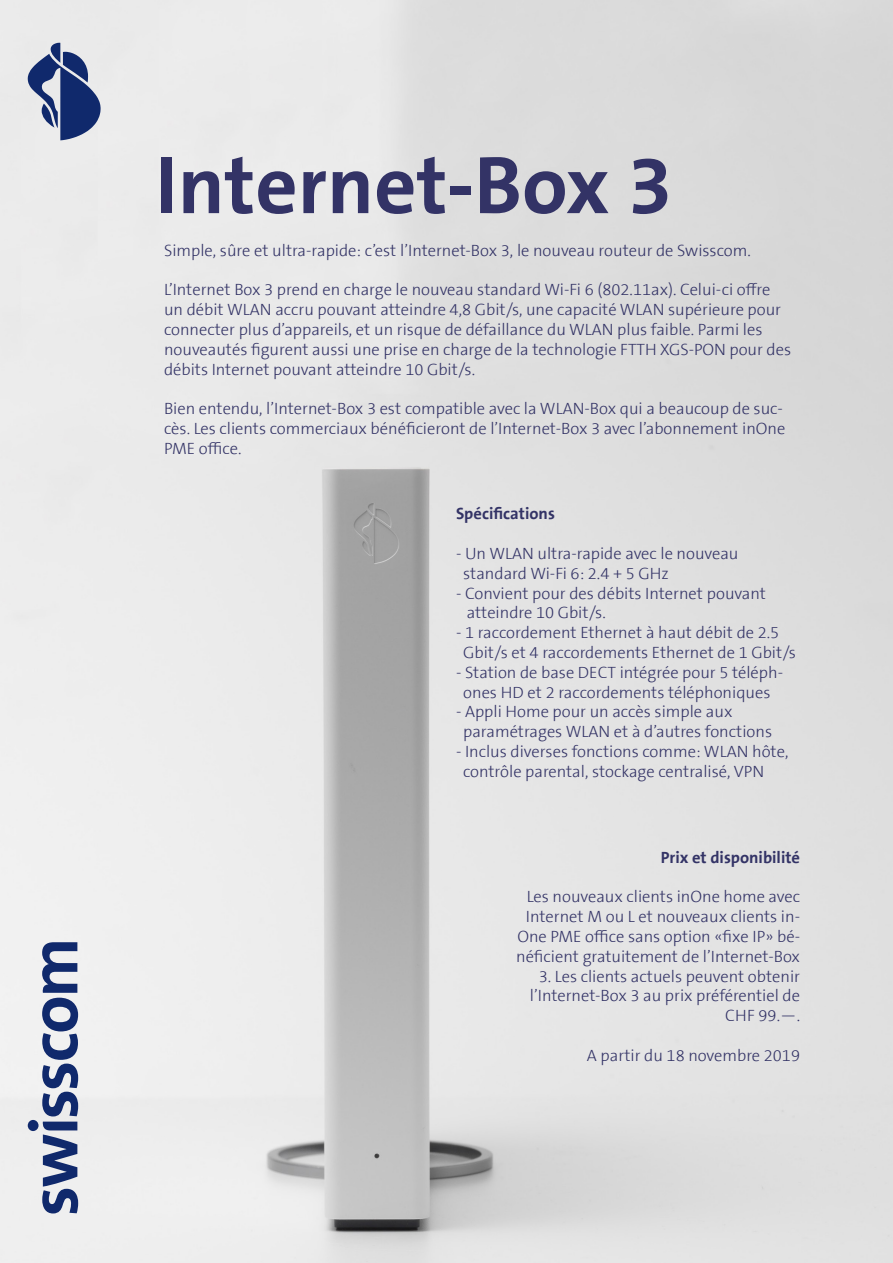
<style>
.page{position:relative;width:893px;height:1263px;background:#fff}
.page>*{position:absolute;margin:0;border:0;box-sizing:border-box;transform-origin:0 0}
.t1{font:700 82.5px "The Sans Swisscom";color:#336}
.t2{font:300 16.5px/19.8px "The Sans Swisscom";color:#336}
.t3{font:300 16.5px "The Sans Swisscom";color:#336}
</style>
<div class="page">
<img style="left:0;top:0;width:893px;height:1263px">
<svg style="left:28px;top:942px;width:50px;height:271px"></svg>
<svg style="left:28px;top:43px;width:73px;height:97px;background:#7a87a9"></svg>
<p class="t1" style="left:156px;top:132px;width:519px">Internet-Box 3</p>
<p class="t2" style="left:164px;top:240px;width:588px">Simple, sûre et ultra-rapide: c’est l’Internet-Box 3, le nouveau routeur de Swisscom.</p>
<p class="t2" style="left:164px;top:280px;width:629px">L’Internet Box 3 prend en charge le nouveau standard Wi-Fi 6 (802.11ax). Celui-ci offre un débit WLAN accru pouvant atteindre 4,8 Gbit/s, une capacité WLAN supérieure pour connecter plus d’appareils, et un risque de défaillance du WLAN plus faible. Parmi les nouveautés figurent aussi une prise en charge de la technologie FTTH XGS-PON pour des débits Internet pouvant atteindre 10 Gbit/s.</p>
<p class="t2" style="left:164px;top:399px;width:623px">Bien entendu, l’Internet-Box 3 est compatible avec la WLAN-Box qui a beaucoup de suc&shy;cès. Les clients commerciaux bénéficieront de l’Internet-Box 3 avec l’abonnement inOne<br>PME office.</p>
<p class="t3" style="left:456px;top:503px;width:100px">Spécifications</p>
<p class="t2" style="left:456px;top:544px;width:284px">- Un WLAN ultra-rapide avec le nouveau</p>
<p class="t2" style="left:463px;top:563px;width:207px">standard Wi-Fi 6: 2.4 + 5 GHz</p>
<p class="t2" style="left:467px;top:583px;width:301px;text-indent:-11px">- Convient pour des débits Internet pouvant atteindre 10 Gbit/s.</p>
<p class="t2" style="left:463px;top:623px;width:334px;text-indent:-7px">- 1 raccordement Ethernet à haut débit de 2.5<br>Gbit/s et 4 raccordements Ethernet de 1 Gbit/s</p>
<p class="t2" style="left:456px;top:662px;width:329px;text-align:center">- Station de base DECT intégrée pour 5 téléph&shy;ones HD et 2 raccordements téléphoniques</p>
<p class="t2" style="left:456px;top:702px;width:278px">- Appli Home pour un accès simple aux</p>
<p class="t2" style="left:463px;top:722px;width:310px">paramétrages WLAN et à d’autres fonctions</p>
<p class="t2" style="left:463px;top:742px;width:327px;text-indent:-7px">- Inclus diverses fonctions comme: WLAN hôte, contrôle parental, stockage centralisé, VPN</p>
<p class="t3" style="left:661px;top:846px;width:141px">Prix et disponibilité</p>
<p class="t2" style="left:516px;top:887px;width:285px;text-align:right">Les nouveaux clients inOne home avec Internet M ou L et nouveaux clients in-One PME office sans option «fixe IP» bé&shy;néficient gratuitement de l’Internet-Box</p>
<p class="t2" style="left:530px;top:966px;width:272px;text-align:right">3. Les clients actuels peuvent obtenir l’Internet-Box 3 au prix préférentiel de<br>CHF 99.—.</p>
<p class="t2" style="left:587px;top:1045px;width:215px">A partir du 18 novembre 2019</p>
</div>
